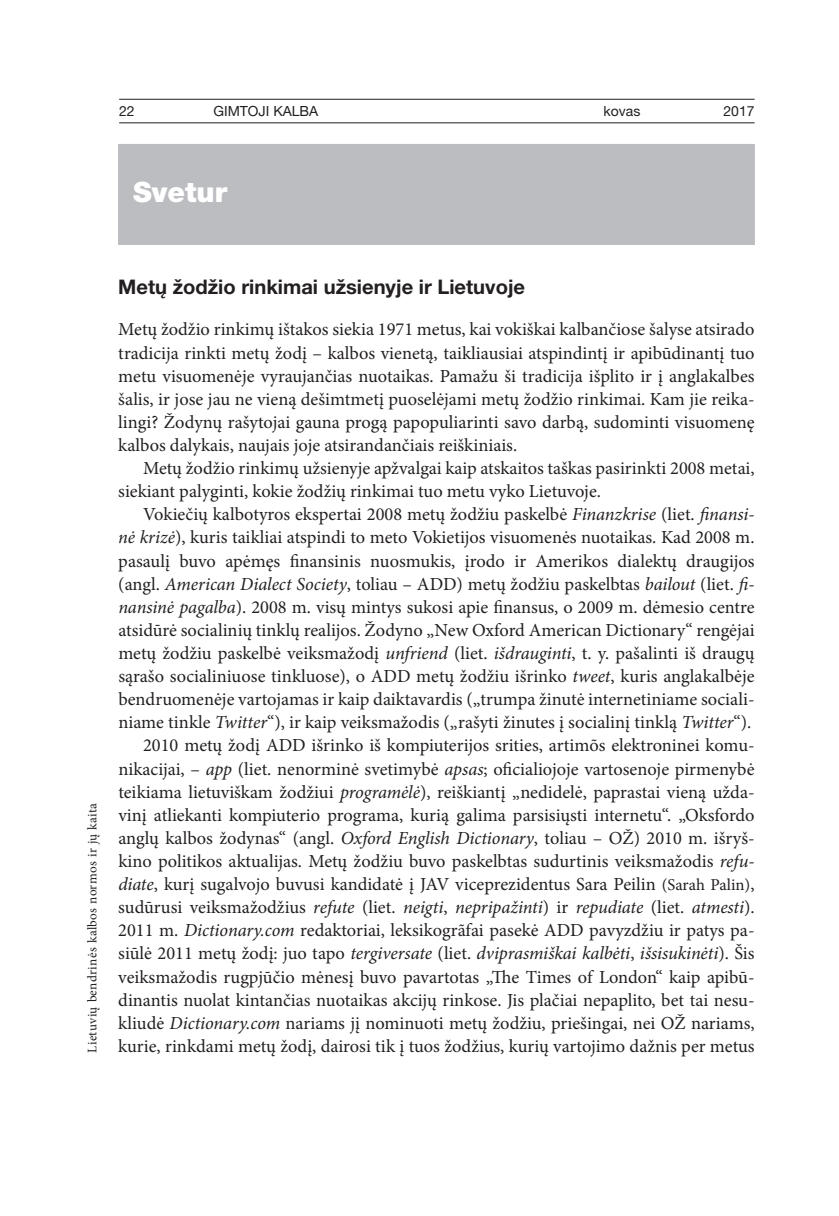
<style>
.page{position:relative;width:839px;height:1216px;background:#fff}
.page>*{position:absolute;margin:0;border:0;box-sizing:border-box;transform-origin:0 0}
.t1{font:900 28px "Helvetica Neue LT Pro";color:#fff}
.t2{font:700 20.12px "Helvetica Neue LT Pro";color:#231f20}
.t3{font:18.38px/23.1px "Minion Pro";color:#231f20;text-align:justify}
.t4{font:14px "Helvetica Neue LT Pro";color:#231f20}
.t5{font:13.12px "Minion Pro";letter-spacing:.025em;color:#231f20}
.s1{font-style:italic}
.s2{font-size:16.62px}
</style>
<div class="page">
<hr style="left:119px;top:122px;width:635px;height:1px;background:#231f20">
<hr style="left:119px;top:99px;width:635px;height:1px;background:#231f20">
<div style="left:118px;top:144px;width:636px;height:101px;background:#bcbdc0"></div>
<p class="t4" style="left:119px;top:102px;width:17px">22</p>
<p class="t4" style="left:213px;top:102px;width:106px">GIMTOJI KALBA</p>
<p class="t4" style="left:603px;top:102px;width:38px">kovas</p>
<p class="t4" style="left:723px;top:102px;width:33px">2017</p>
<h1 class="t1" style="left:133px;top:176px;width:95px">Svetur</h1>
<p class="t5" style="left:84px;top:1052px;width:251px;rotate:-90deg">Lietuvių bendrinės kalbos normos ir jų kaita</p>
<p class="t2" style="left:118px;top:275px;width:408px">Metų žodžio rinkimai užsienyje ir Lietuvoje</p>
<p class="t3" style="left:118px;top:318px;width:637px">Metų žodžio rinkimų ištakos siekia 1971 metus, kai vokiškai kalbančiose šalyse atsirado tradicija rinkti metų žodį – kalbos vienetą, taikliausiai atspindintį ir apibūdinantį tuo metu visuomenėje vyraujančias nuotaikas. Pamažu ši tradicija išplito ir į anglakalbes šalis, ir jose jau ne vieną dešimtmetį puoselėjami metų žodžio rinkimai. Kam jie reika&shy;lingi? Žodynų rašytojai gauna progą papopuliarinti savo darbą, sudominti visuomenę kalbos dalykais, naujais joje atsirandančiais reiškiniais.</p>
<p class="t3" style="left:118px;top:457px;width:637px;text-indent:25px">Metų žodžio rinkimų užsienyje apžvalgai kaip atskaitos taškas pasirinkti 2008 metai, siekiant palyginti, kokie žodžių rinkimai tuo metu vyko Lietuvoje.</p>
<p class="t3" style="left:118px;top:503px;width:637px;text-align:right">Vokiečių kalbotyros ekspertai 2008 metų žodžiu paskelbė <span class="s1">Finanzkrise</span> (liet. <span class="s1">finansi-<br>nė krizė</span>), kuris taikliai atspindi to meto Vokietijos visuomenės nuotaikas. Kad 2008 m. pasaulį buvo apėmęs finansinis nuosmukis, įrodo ir Amerikos dialektų draugijos (angl. <span class="s1">American Dialect Society</span>, toliau – ADD) metų žodžiu paskelbtas <span class="s1">bailout</span> (liet. <span class="s1">fi&shy;nansinė pagalba</span>). 2008 m. visų mintys sukosi apie finansus, o 2009 m. dėmesio centre atsidūrė socialinių tinklų realijos. Žodyno „New Oxford American Dictionary“ rengėjai metų žodžiu paskelbė veiksmažodį <span class="s1">unfriend</span> (liet. <span class="s1">išdrauginti</span>, t. y. pašalinti iš draugų sąrašo socialiniuose tinkluose), o ADD metų žodžiu išrinko <span class="s1">tweet</span>, kuris anglakalbėje bendruomenėje vartojamas ir kaip daiktavardis („trumpa žinutė internetiniame sociali&shy;niame tinkle <span class="s1">Twitter</span>“), ir kaip veiksmažodis („rašyti žinutes į socialinį tinklą <span class="s1">Twitter</span>“).<br>2010 metų žodį ADD išrinko iš kompiuterijos srities, artimõs elektroninei komu&shy;nikacijai, – <span class="s1">app</span> (liet. nenorminė svetimybė <span class="s1">apsas</span>; oficialiojoje vartosenoje pirmenybė teikiama lietuviškam žodžiui <span class="s1">programėlė</span>), reiškiantį „nedidelė, paprastai vieną užda&shy;vinį atliekanti kompiuterio programa, kurią galima parsisiųsti internetu“. „Oksfordo anglų kalbos žodynas“ (angl. <span class="s1">Oxford English Dictionary</span>, toliau – OŽ) 2010 m. išryš&shy;kino politikos aktualijas. Metų žodžiu buvo paskelbtas sudurtinis veiksmažodis <span class="s1">refu&shy;diate</span>, kurį sugalvojo buvusi kandidatė į JAV viceprezidentus Sara Peilin <span class="s2">(Sarah Palin)</span>, sudūrusi veiksmažodžius <span class="s1">refute</span> (liet. <span class="s1">neigti</span>, <span class="s1">nepripažinti</span>) ir <span class="s1">repudiate</span> (liet. <span class="s1">atmesti</span>).<br>2011 m. <span class="s1">Dictionary.com</span> redaktoriai, leksikogrãfai pasekė ADD pavyzdžiu ir patys pa&shy;siūlė 2011 metų žodį: juo tapo <span class="s1">tergiversate</span> (liet. <span class="s1">dviprasmiškai kalbėti</span>, <span class="s1">išsisukinėti</span>). Šis veiksmažodis rugpjūčio mėnesį buvo pavartotas „The Times of London“ kaip apibū&shy;dinantis nuolat kintančias nuotaikas akcijų rinkose. Jis plačiai nepaplito, bet tai nesu&shy;kliudė <span class="s1">Dictionary.com</span> nariams jį nominuoti metų žodžiu, priešingai, nei OŽ nariams,</p>
<p class="t3" style="left:118px;top:1034px;width:637px">kurie, rinkdami metų žodį, dairosi tik į tuos žodžius, kurių vartojimo dažnis per metus</p>
</div>
